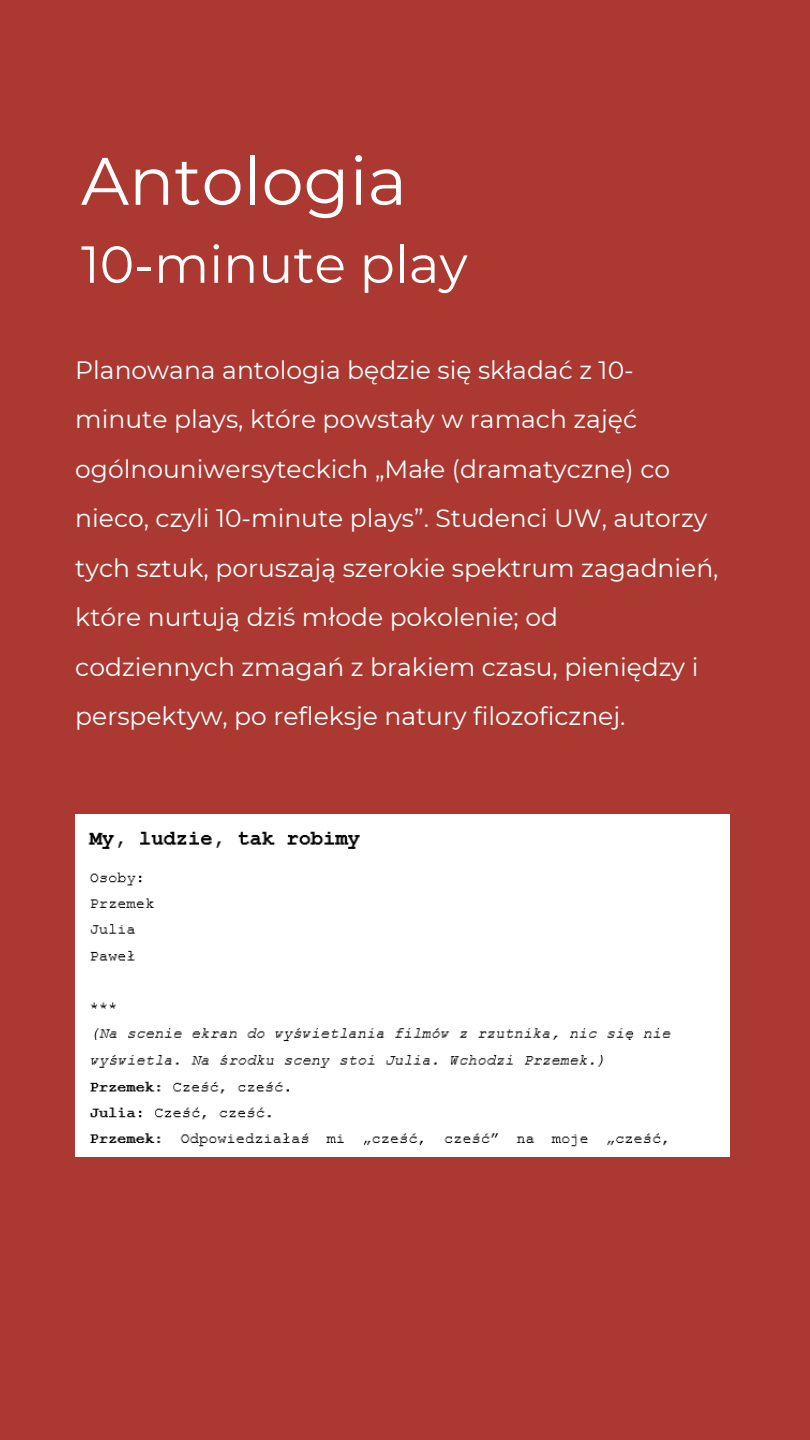
<style>
.page{position:relative;width:810px;height:1440px;background:#ab3931}
.page>*{position:absolute;margin:0;border:0;box-sizing:border-box;transform-origin:0 0}
.t1{font:67px "Montserrat";color:#fff}
.t2{font:52px "Montserrat";color:#fff}
.t3{font:25px/49.5px "Montserrat";color:#fff}
</style>
<div class="page">
<div style="left:75px;top:815px;width:654px;height:342px;background:#fff"></div>
<p class="t1" style="left:81px;top:140px;width:328px">Antologia</p>
<p class="t2" style="left:81px;top:232px;width:388px">10-minute play</p>
<p class="t3" style="left:75px;top:345px;width:645px">Planowana antologia będzie się składać z 10- minute plays, które powstały w ramach zajęć ogólnouniwersyteckich „Małe (dramatyczne) co nieco, czyli 10-minute plays”. Studenci UW, autorzy tych sztuk, poruszają szerokie spektrum zagadnień, które nurtują dziś młode pokolenie; od codziennych zmagań z brakiem czasu, pieniędzy i perspektyw, po refleksje natury filozoficznej.</p>
</div>
